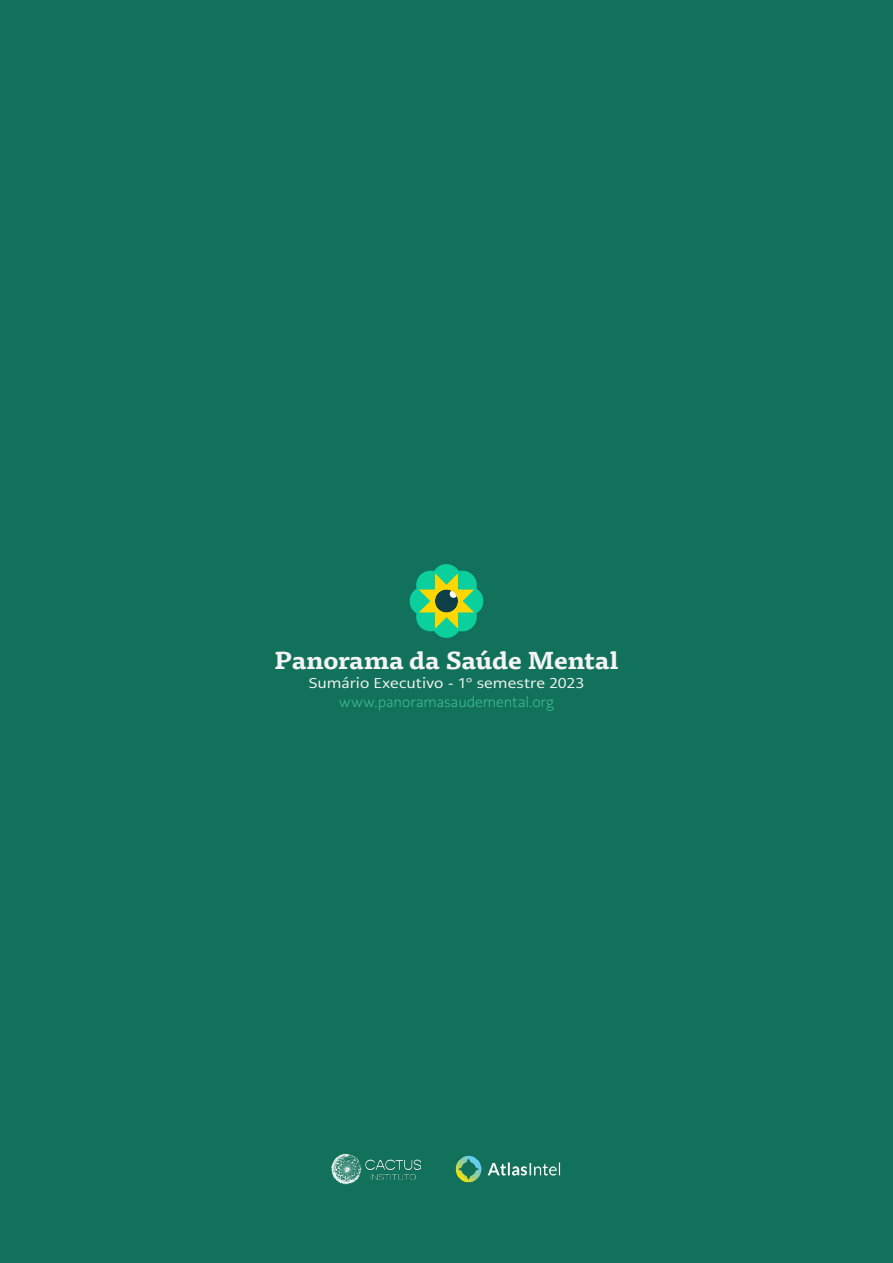
<style>
.page{position:relative;width:893px;height:1263px;background:#11715a}
.page>*{position:absolute;margin:0;border:0;box-sizing:border-box;transform-origin:0 0}
.t1{font:700 24.15px "Tisa Pro";letter-spacing:-.005em;color:#f4f4f4;scale:1.1 1}
.t2{font:14.25px "PMN Caecilia Sans Text";color:#f4f4f4;scale:1.1 1}
.t3{font:300 14.25px "PMN Caecilia Sans Text";color:#43c79b}
</style>
<div class="page">
<svg style="left:410px;top:564px;width:73px;height:74px"></svg>
<div style="left:435px;top:589px;width:23px;height:23px;background:#0e3f46;border-radius:50%"></div>
<svg style="left:450px;top:590px;width:7px;height:8px"></svg>
<img style="left:455px;top:1155px;width:106px;height:28px">
<img style="left:331px;top:1153px;width:89px;height:31px">
<h1 class="t1" style="left:274px;top:641px;width:315px">Panorama da Saúde Mental</h1>
<p class="t2" style="left:309px;top:674px;width:252px">Sumário Executivo - 1º semestre 2023</p>
<p class="t3" style="left:339px;top:693px;width:217px">www.panoramasaudemental.org</p>
</div>
